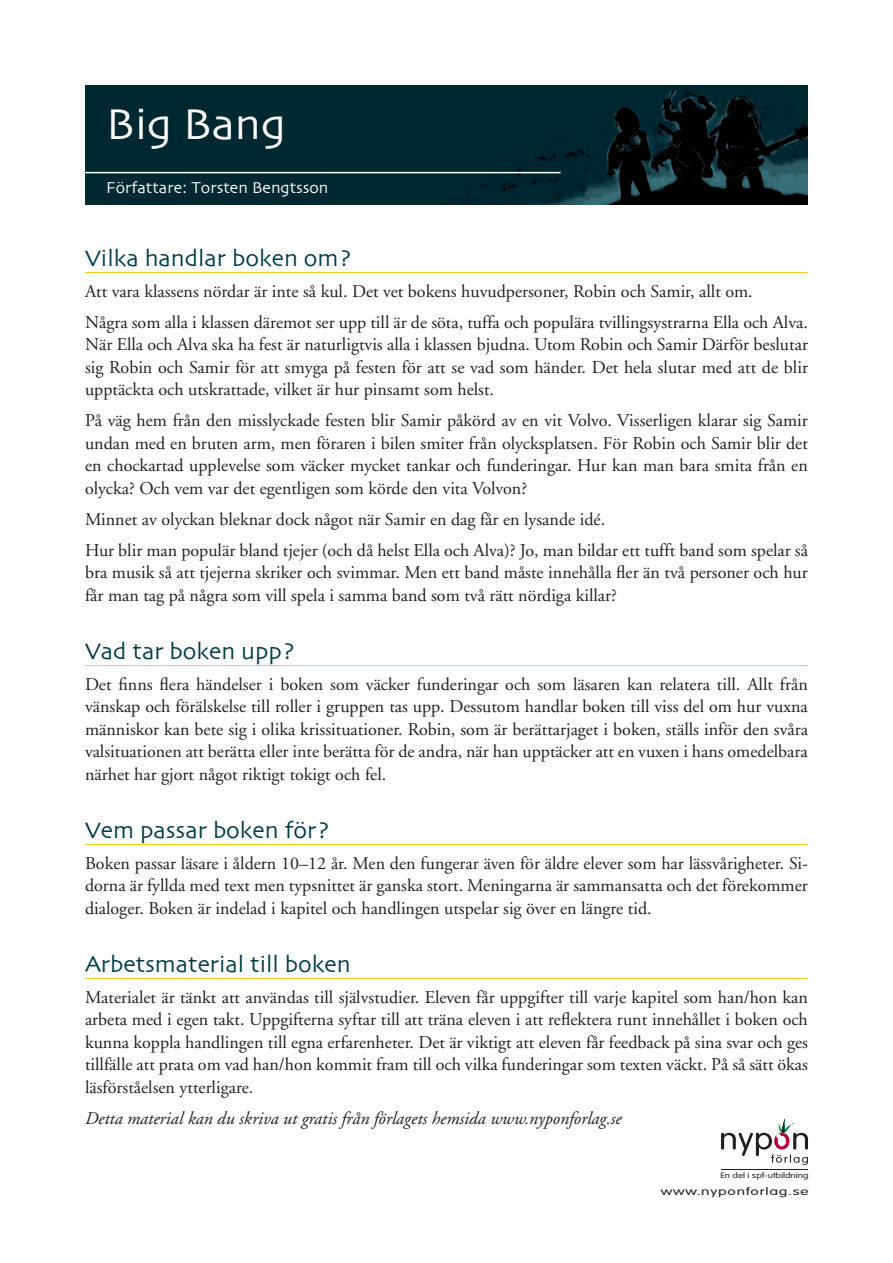
<style>
.page{position:relative;width:893px;height:1263px;background:#fff}
.page>*{position:absolute;margin:0;border:0;box-sizing:border-box;transform-origin:0 0}
.t1{font:45px "Skia";color:#fff}
.t2{font:24px "Skia";color:#013d49}
.t3{font:18px/22.5px "Adobe Garamond";color:#231f20;text-align:justify}
.t4{font:italic 18px "Adobe Garamond";color:#231f20}
.t5{font:16.5px "Skia";color:#fff}
.t6{font:300 10.5px "VAG Rounded";letter-spacing:.05em;color:#231f20;scale:1.48 1}
.t7{font:300 7.65px "VAG Rounded";color:#231f20;scale:1.28 1}
</style>
<div class="page">
<img style="left:85px;top:85px;width:723px;height:119px">
<hr style="left:85px;top:172px;width:476px;height:1px;background:#fff">
<svg style="left:721px;top:1118px;width:87px;height:47px"></svg>
<hr style="left:721px;top:1170px;width:87px;height:1px;background:#231f20">
<hr style="left:85px;top:272px;width:723px;height:1px;background:#fecb17">
<hr style="left:85px;top:665px;width:723px;height:1px;background:#fecb17">
<hr style="left:85px;top:844px;width:723px;height:1px;background:#fecb17">
<hr style="left:85px;top:978px;width:723px;height:1px;background:#fecb17">
<h1 class="t1" style="left:106px;top:97px;width:181px">Big Bang</h1>
<p class="t5" style="left:106px;top:178px;width:224px">Författare: Torsten Bengtsson</p>
<h2 class="t2" style="left:85px;top:243px;width:268px">Vilka handlar boken om?</h2>
<p class="t3" style="left:85px;top:276px;width:724px;line-height:31px">Att vara klassens nördar är inte så kul. Det vet bokens huvudpersoner, Robin och Samir, allt om.<br>Några som alla i klassen däremot ser upp till är de söta, tuffa och populära tvillingsystrarna Ella och Alva.</p>
<p class="t3" style="left:85px;top:334px;width:724px">När Ella och Alva ska ha fest är naturligtvis alla i klassen bjudna. Utom Robin och Samir Därför beslutar sig Robin och Samir för att smyga på festen för att se vad som händer. Det hela slutar med att de blir upptäckta och utskrattade, vilket är hur pinsamt som helst.</p>
<p class="t3" style="left:85px;top:410px;width:724px">På väg hem från den misslyckade festen blir Samir påkörd av en vit Volvo. Visserligen klarar sig Samir undan med en bruten arm, men föraren i bilen smiter från olycksplatsen. För Robin och Samir blir det en chockartad upplevelse som väcker mycket tankar och funderingar. Hur kan man bara smita från en olycka? Och vem var det egentligen som körde den vita Volvon?</p>
<p class="t3" style="left:85px;top:504px;width:724px;line-height:31px">Minnet av olyckan bleknar dock något när Samir en dag får en lysande idé.<br>Hur blir man populär bland tjejer (och då helst Ella och Alva)? Jo, man bildar ett tufft band som spelar så</p>
<p class="t3" style="left:85px;top:562px;width:724px">bra musik så att tjejerna skriker och svimmar. Men ett band måste innehålla fler än två personer och hur får man tag på några som vill spela i samma band som två rätt nördiga killar?</p>
<h2 class="t2" style="left:85px;top:636px;width:212px">Vad tar boken upp?</h2>
<p class="t3" style="left:85px;top:673px;width:724px">Det finns flera händelser i boken som väcker funderingar och som läsaren kan relatera till. Allt från vänskap och förälskelse till roller i gruppen tas upp. Dessutom handlar boken till viss del om hur vuxna människor kan bete sig i olika krissituationer. Robin, som är berättarjaget i boken, ställs inför den svåra valsituationen att berätta eller inte berätta för de andra, när han upptäcker att en vuxen i hans omedelbara närhet har gjort något riktigt tokigt och fel.</p>
<h2 class="t2" style="left:85px;top:815px;width:246px">Vem passar boken för?</h2>
<p class="t3" style="left:85px;top:852px;width:724px">Boken passar läsare i åldern 10–12 år. Men den fungerar även för äldre elever som har lässvårigheter. Si&shy;dorna är fyllda med text men typsnittet är ganska stort. Meningarna är sammansatta och det förekommer dialoger. Boken är indelad i kapitel och handlingen utspelar sig över en längre tid.</p>
<h2 class="t2" style="left:85px;top:949px;width:267px">Arbetsmaterial till boken</h2>
<p class="t3" style="left:85px;top:986px;width:724px">Materialet är tänkt att användas till självstudier. Eleven får uppgifter till varje kapitel som han/hon kan arbeta med i egen takt. Uppgifterna syftar till att träna eleven i att reflektera runt innehållet i boken och kunna koppla handlingen till egna erfarenheter. Det är viktigt att eleven får feedback på sina svar och ges tillfälle att prata om vad han/hon kommit fram till och vilka funderingar som texten väckt. På så sätt ökas läsförståelsen ytterligare.</p>
<p class="t4" style="left:85px;top:1108px;width:538px">Detta material kan du skriva ut gratis från förlagets hemsida www.nyponforlag.se</p>
<p class="t7" style="left:720px;top:1170px;width:70px">En del i spf-utbildning</p>
<p class="t6" style="left:661px;top:1185px;width:101px">www.nyponforlag.se</p>
</div>
